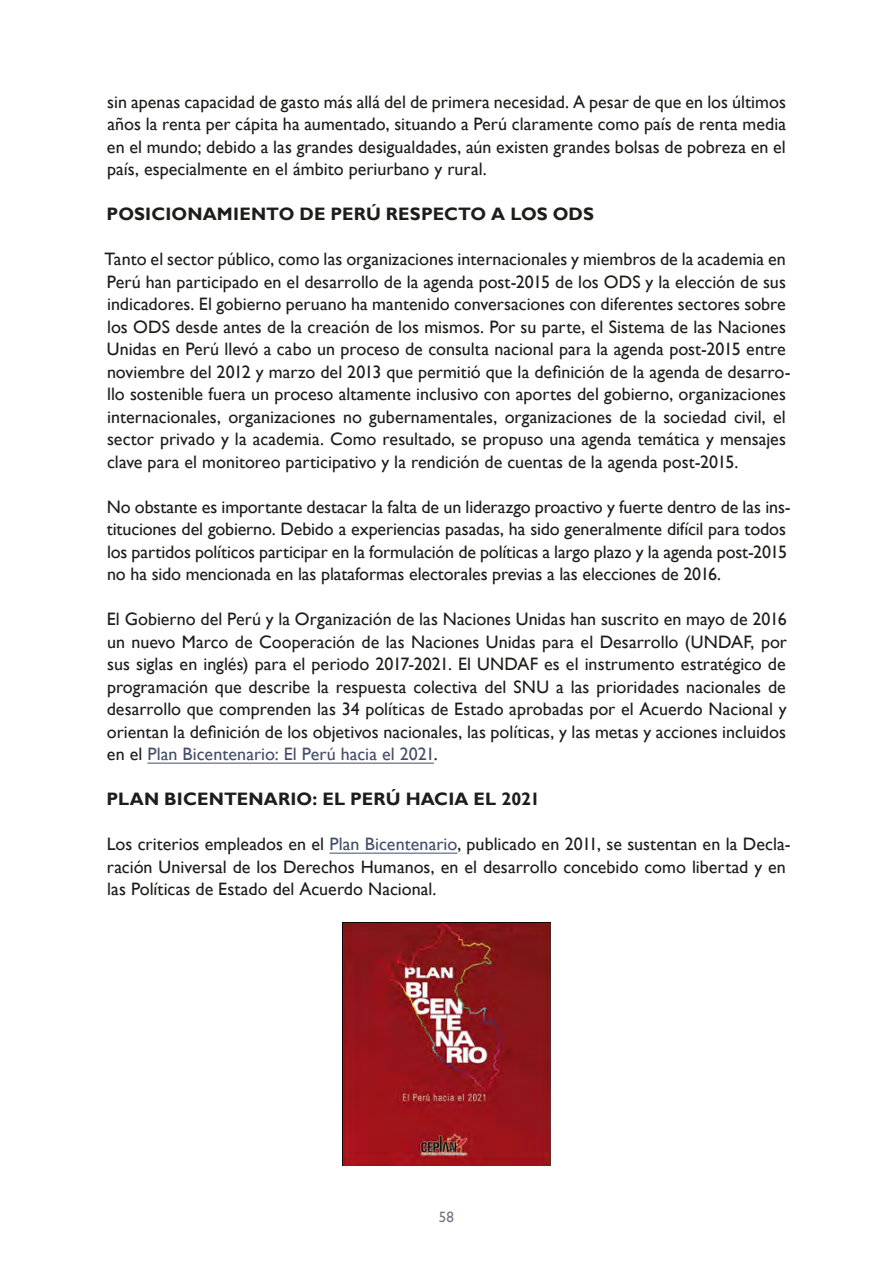
<style>
.page{position:relative;width:893px;height:1263px;background:#fff}
.page>*{position:absolute;margin:0;border:0;box-sizing:border-box;transform-origin:0 0}
.Párrafos{font:18px/22.5px "Gill Sans";color:#1d1d1b}
.TITULO_3{font:700 18px "Gill Sans";letter-spacing:.005em;color:#1d1d1b}
.t1{font:15px "Gill Sans";color:#757988}
.s1{color:#454e69}
</style>
<div class="page">
<hr style="left:147px;top:763px;width:287px;height:1px;background:#454e69">
<hr style="left:329px;top:853px;width:128px;height:1px;background:#454e69">
<img style="left:343px;top:922px;width:208px;height:243px">
<p class="Párrafos" style="left:107px;top:91px;width:681px;text-align:justify">sin apenas capacidad de gasto más allá del de primera necesidad. A pesar de que en los últimos años la renta per cápita ha aumentado, situando a Perú claramente como país de renta media en el mundo; debido a las grandes desigualdades, aún existen grandes bolsas de pobreza en el país, especialmente en el ámbito periurbano y rural.</p>
<p class="TITULO_3" style="left:107px;top:203px;width:489px">POSICIONAMIENTO DE PERÚ RESPECTO A LOS ODS</p>
<p class="Párrafos" style="left:104px;top:248px;width:688px">Tanto el sector público, como las organizaciones internacionales y miembros de la academia en Perú han participado en el desarrollo de la agenda post-2015 de los ODS y la elección de sus indicadores. El gobierno peruano ha mantenido conversaciones con diferentes sectores sobre los ODS desde antes de la creación de los mismos. Por su parte, el Sistema de las Naciones Unidas en Perú llevó a cabo un proceso de consulta nacional para la agenda post-2015 entre noviembre del 2012 y marzo del 2013 que permitió que la definición de la agenda de desarro&shy;llo sostenible fuera un proceso altamente inclusivo con aportes del gobierno, organizaciones internacionales, organizaciones no gubernamentales, organizaciones de la sociedad civil, el sector privado y la academia. Como resultado, se propuso una agenda temática y mensajes clave para el monitoreo participativo y la rendición de cuentas de la agenda post-2015.</p>
<p class="Párrafos" style="left:107px;top:496px;width:685px">No obstante es importante destacar la falta de un liderazgo proactivo y fuerte dentro de las ins&shy;tituciones del gobierno. Debido a experiencias pasadas, ha sido generalmente difícil para todos los partidos políticos participar en la formulación de políticas a largo plazo y la agenda post-2015 no ha sido mencionada en las plataformas electorales previas a las elecciones de 2016.</p>
<p class="Párrafos" style="left:107px;top:608px;width:682px;text-align:justify">El Gobierno del Perú y la Organización de las Naciones Unidas han suscrito en mayo de 2016 un nuevo Marco de Cooperación de las Naciones Unidas para el Desarrollo (UNDAF, por sus siglas en inglés) para el periodo 2017-2021. El UNDAF es el instrumento estratégico de programación que describe la respuesta colectiva del SNU a las prioridades nacionales de desarrollo que comprenden las 34 políticas de Estado aprobadas por el Acuerdo Nacional y orientan la definición de los objetivos nacionales, las políticas, y las metas y acciones incluidos en el <span class="s1">Plan Bicentenario: El Perú hacia el 2021</span>.</p>
<p class="TITULO_3" style="left:107px;top:788px;width:435px">PLAN BICENTENARIO: EL PERÚ HACIA EL 2021</p>
<p class="Párrafos" style="left:107px;top:833px;width:685px">Los criterios empleados en el <span class="s1">Plan Bicentenario</span>, publicado en 2011, se sustentan en la Decla&shy;ración Universal de los Derechos Humanos, en el desarrollo concebido como libertad y en las Políticas de Estado del Acuerdo Nacional.</p>
<p class="t1" style="left:439px;top:1208px;width:16px">58</p>
</div>
